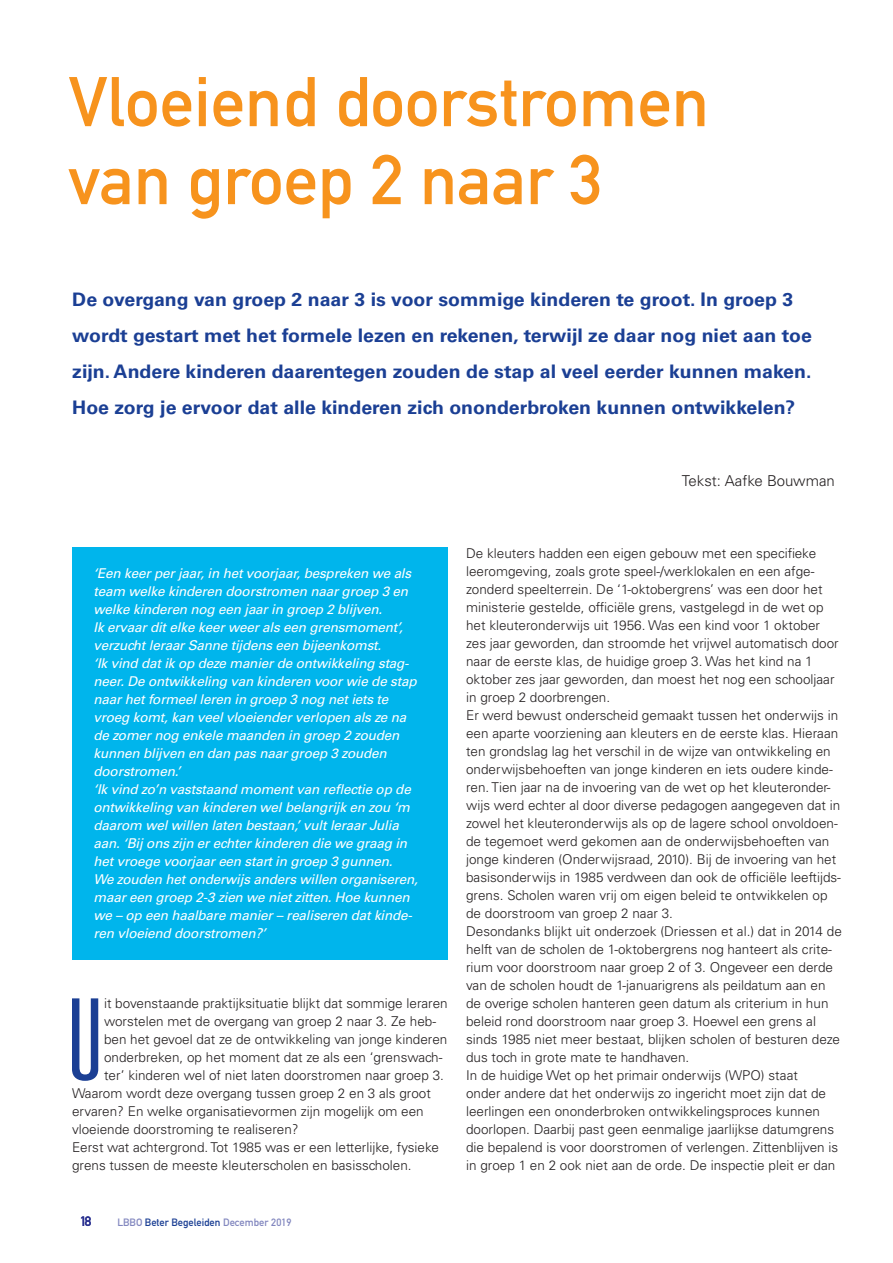
<style>
.page{position:relative;width:893px;height:1263px;background:#fff}
.page>*{position:absolute;margin:0;border:0;box-sizing:border-box;transform-origin:0 0}
.t1{font:300 ultra-condensed 113.25px "Univers LT Std";color:#1b3f94}
.t2{font:69px/78px "DIN Mittelschrift LT";color:#f7931d}
.t3{font:700 18.6px/36px "Univers LT Std";color:#1b3f94;scale:1.05 1}
.t4{font:300 15px "Univers LT Std";color:#231f20}
.t5{font:300 13.5px/18px "Univers LT Std";color:#231f20}
.t6{font:italic 13.5px/18px "Univers LT Std";letter-spacing:-.015em;color:#fff}
.t7{font:13.5px "DIN Mittelschrift LT";color:#2b3291}
.t8{font:10.5px "DIN Mittelschrift LT";color:#8287bf}
.s1{color:#1b3f94}
</style>
<div class="page">
<div style="left:72px;top:547px;width:376px;height:412px;background:#00b5ec"></div>
<h2 class="t2" style="left:69px;top:63px;width:642px">Vloeiend doorstromen van groep 2 naar 3</h2>
<p class="t3" style="left:72px;top:282px;width:706px">De overgang van groep 2 naar 3 is voor sommige kinderen te groot. In groep 3 wordt gestart met het formele lezen en rekenen, terwijl ze daar nog niet aan toe zijn. Andere kinderen daarentegen zouden de stap al veel eerder kunnen maken.<br>Hoe zorg je ervoor dat alle kinderen zich ononderbroken kunnen ontwikkelen?</p>
<p class="t4" style="left:682px;top:471px;width:154px">Tekst: Aafke Bouwman</p>
<p class="t6" style="left:94px;top:564px;width:326px">‘Een keer per jaar, in het voorjaar, bespreken we als team welke kinderen doorstromen naar groep 3 en welke kinderen nog een jaar in groep 2 blijven.<br>Ik ervaar dit elke keer weer als een grensmoment’, verzucht leraar Sanne tijdens een bijeenkomst.<br>‘Ik vind dat ik op deze manier de ontwikkeling stag&shy;neer. De ontwikkeling van kinderen voor wie de stap naar het formeel leren in groep 3 nog net iets te vroeg komt, kan veel vloeiender verlopen als ze na de zomer nog enkele maanden in groep 2 zouden kunnen blijven en dan pas naar groep 3 zouden doorstromen.’<br>‘Ik vind zo’n vaststaand moment van reflectie op de ontwikkeling van kinderen wel belangrijk en zou ‘m daarom wel willen laten bestaan,’ vult leraar Julia aan. ‘Bij ons zijn er echter kinderen die we graag in het vroege voorjaar een start in groep 3 gunnen.<br>We zouden het onderwijs anders willen organiseren, maar een groep 2-3 zien we niet zitten. Hoe kunnen we – op een haalbare manier – realiseren dat kinde&shy;ren vloeiend doorstromen?’</p>
<h1 class="t1" style="left:66px;top:981px;width:39px">U</h1>
<p class="t5" style="left:104px;top:994px;width:345px">it bovenstaande praktijksituatie blijkt dat sommige leraren</p>
<p class="t5" style="left:104px;top:1012px;width:334px">worstelen met de overgang van groep 2 naar 3. Ze heb-</p>
<p class="t5" style="left:104px;top:1030px;width:345px">ben het gevoel dat ze de ontwikkeling van jonge kinderen</p>
<p class="t5" style="left:104px;top:1048px;width:340px">onderbreken, op het moment dat ze als een ‘grenswach-</p>
<p class="t5" style="left:104px;top:1066px;width:341px">ter’ kinderen wel of niet laten doorstromen naar groep 3.</p>
<p class="t5" style="left:72px;top:1084px;width:360px">Waarom wordt deze overgang tussen groep 2 en 3 als groot</p>
<p class="t5" style="left:72px;top:1102px;width:353px">ervaren? En welke organisatievormen zijn mogelijk om een</p>
<p class="t5" style="left:72px;top:1120px;width:228px">vloeiende doorstroming te realiseren?</p>
<p class="t5" style="left:72px;top:1138px;width:369px">Eerst wat achtergrond. Tot 1985 was er een letterlijke, fysieke</p>
<p class="t5" style="left:72px;top:1156px;width:341px">grens tussen de meeste kleuterscholen en basisscholen.</p>
<p class="t7" style="left:80px;top:1213px;width:13px">18</p>
<p class="t8" style="left:117px;top:1216px;width:176px">LBBO <span class="s1">Beter Begeleiden</span> December 2019</p>
<p class="t5" style="left:466px;top:544px;width:377px">De kleuters hadden een eigen gebouw met een specifieke leeromgeving, zoals grote speel-/werklokalen en een afge&shy;zonderd speelterrein. De ‘1-oktobergrens’ was een door het ministerie gestelde, officiële grens, vastgelegd in de wet op het kleuteronderwijs uit 1956. Was een kind voor 1 oktober zes jaar geworden, dan stroomde het vrijwel automatisch door naar de eerste klas, de huidige groep 3. Was het kind na 1 oktober zes jaar geworden, dan moest het nog een schooljaar in groep 2 doorbrengen.<br>Er werd bewust onderscheid gemaakt tussen het onderwijs in een aparte voorziening aan kleuters en de eerste klas. Hieraan ten grondslag lag het verschil in de wijze van ontwikkeling en onderwijsbehoeften van jonge kinderen en iets oudere kinde&shy;ren. Tien jaar na de invoering van de wet op het kleuteronder&shy;wijs werd echter al door diverse pedagogen aangegeven dat in zowel het kleuteronderwijs als op de lagere school onvoldoen&shy;de tegemoet werd gekomen aan de onderwijsbehoeften van jonge kinderen (Onderwijsraad, 2010). Bij de invoering van het basisonderwijs in 1985 verdween dan ook de officiële leeftijds&shy;grens. Scholen waren vrij om eigen beleid te ontwikkelen op de doorstroom van groep 2 naar 3.<br>Desondanks blijkt uit onderzoek (Driessen et al.) dat in 2014 de helft van de scholen de 1-oktobergrens nog hanteert als crite&shy;rium voor doorstroom naar groep 2 of 3. Ongeveer een derde van de scholen houdt de 1-januarigrens als peildatum aan en de overige scholen hanteren geen datum als criterium in hun beleid rond doorstroom naar groep 3. Hoewel een grens al sinds 1985 niet meer bestaat, blijken scholen of besturen deze dus toch in grote mate te handhaven.<br>In de huidige Wet op het primair onderwijs (WPO) staat<br>onder andere dat het onderwijs zo ingericht moet zijn dat de leerlingen een ononderbroken ontwikkelingsproces kunnen doorlopen. Daarbij past geen eenmalige jaarlijkse datumgrens die bepalend is voor doorstromen of verlengen. Zittenblijven is in groep 1 en 2 ook niet aan de orde. De inspectie pleit er dan</p>
</div>
